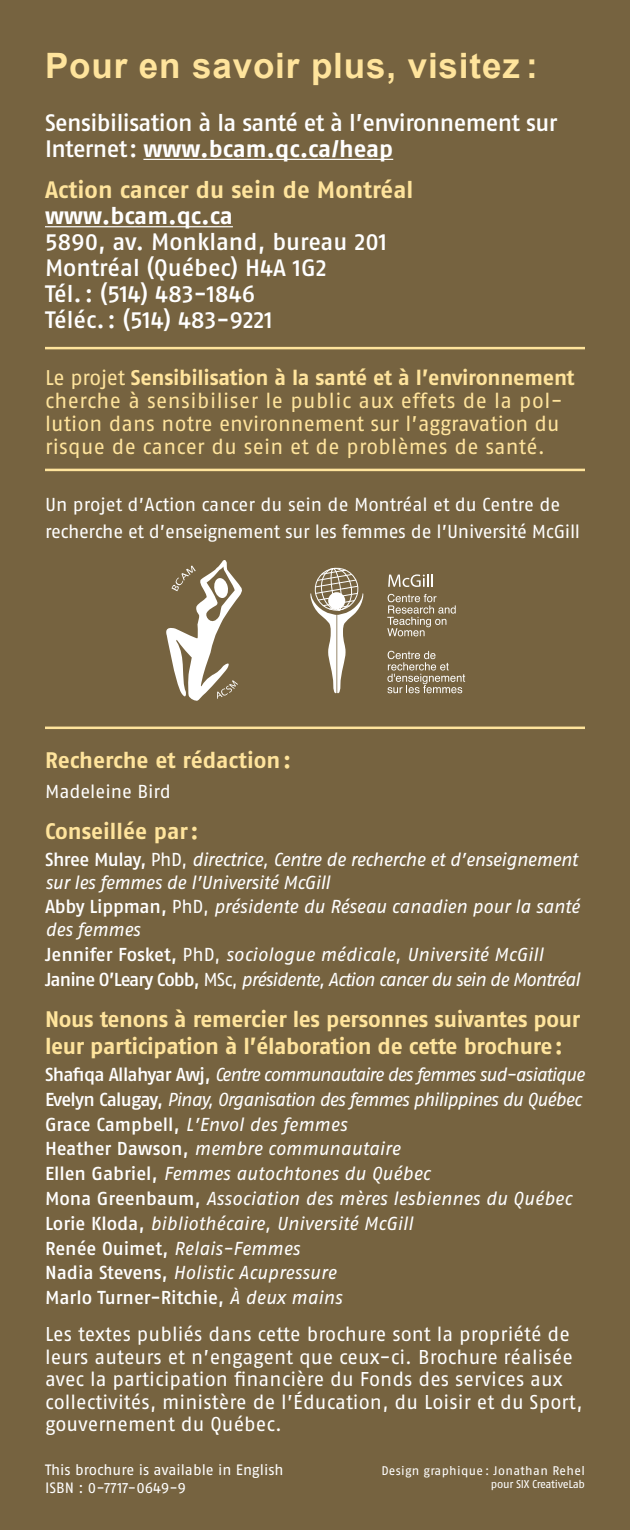
<style>
.page{position:relative;width:630px;height:1530px;background:#766340}
.page>*{position:absolute;margin:0;border:0;box-sizing:border-box;transform-origin:0 0}
.TITRE_2{font:700 35px "Arial";letter-spacing:.025em;color:#ffe49c}
.texte_courant{font:23.75px/26px "Fago No Med Lf";letter-spacing:-.01em;color:#fff}
.TITRE_3{font:23.75px "Fago No Bold Lf";color:#ffe49c}
.texte_courant-2{font:23.75px "Fago No Bold Lf";color:#fff}
.TITRE_3-2{font:22.5px/27px "Fago No Bold Lf";letter-spacing:-.015em;color:#ffe49c}
.petit_texte_fin{font:21.25px/23px "Fago No Regular LF";letter-spacing:.01em;color:#ffe49c}
.petit_texte_fin-2{font:20px/22.5px "Fago No Regular LF";letter-spacing:.005em;color:#fff}
.texte_courant-3{font:italic 18.75px/23px "Fago No Regular Lf";letter-spacing:-.015em;color:#fff}
.petit_texte_fin-3{font:18.75px/27.5px "Fago No Regular LF";letter-spacing:-.015em;color:#fff}
.texte_courant-4{font:italic 18.75px "Fago No Regular Lf";letter-spacing:-.055em;color:#fff}
.texte_courant-5{font:italic 18.75px "Fago No Regular Lf";letter-spacing:-.06em;color:#fff}
.texte_courant-6{font:italic 18.75px "Fago No Regular Lf";letter-spacing:-.045em;color:#fff}
.texte_courant-7{font:18.75px "Fago No Med Lf";letter-spacing:-.005em;color:#fff}
.texte_courant-8{font:18.75px "Fago No Regular LF";color:#fff}
.petit_texte_fin-4{font:15px "Fago No Regular LF";color:#fff}
.petit_texte_fin-5{font:12.5px "Fago No Regular LF";letter-spacing:.025em;color:#fff}
.petit_texte_fin-6{font:11.25px "Fago No Regular LF";letter-spacing:-.025em;color:#fff}
.s1{font-family:"Fago No Bold Lf"}
.s2{font-family:"Fago No Med Lf";font-style:normal}
.s3{font-family:"Fago No Regular LF";font-style:normal}
.s4{font-family:"Fago No Regular Lf";font-style:italic}
</style>
<div class="page">
<hr style="left:143px;top:159px;width:250px;height:1px;background:#fff">
<hr style="left:45px;top:226px;width:188px;height:1px;background:#fff">
<svg style="left:166px;top:560px;width:76px;height:141px"></svg>
<svg style="left:310px;top:568px;width:54px;height:125px"></svg>
<div style="left:328px;top:592px;width:17px;height:17px;background:#fff;border-radius:50%"></div>
<svg style="left:388px;top:574px;width:45px;height:13px"></svg>
<svg style="left:387px;top:594px;width:69px;height:42px"></svg>
<svg style="left:387px;top:651px;width:78px;height:42px"></svg>
<hr style="left:45px;top:469px;width:540px;height:2px;background:#ffe49c">
<hr style="left:45px;top:727px;width:540px;height:2px;background:#ffe49c">
<hr style="left:45px;top:347px;width:540px;height:2px;background:#ffe49c">
<p class="TITRE_2" style="left:45px;top:46px;width:494px">Pour en savoir plus, visitez :</p>
<p class="texte_courant" style="left:45px;top:109px;width:514px">Sensibilisation à la santé et à l’environnement sur<br>Internet: <span class="s1">www.bcam.qc.ca/heap</span></p>
<p class="TITRE_3" style="left:45px;top:176px;width:370px">Action cancer du sein de Montréal</p>
<p class="texte_courant-2" style="left:45px;top:202px;width:189px">www.bcam.qc.ca</p>
<p class="texte_courant" style="left:45px;top:229px;width:344px">5890, av. Monkland, bureau 201</p>
<p class="texte_courant" style="left:45px;top:255px;width:283px">Montréal (Québec) H4A 1G2</p>
<p class="texte_courant" style="left:45px;top:281px;width:212px">Tél.: (514) 483-1846</p>
<p class="texte_courant" style="left:45px;top:307px;width:229px">Téléc.: (514) 483-9221</p>
<p class="petit_texte_fin" style="left:45px;top:366px;width:531px">Le projet <span class="s1">Sensibilisation à la santé et à l’environnement </span>cherche à sensibiliser le public aux effets de la pol&shy;lution dans notre environnement sur l’aggravation du risque de cancer du sein et de problèmes de santé.</p>
<p class="petit_texte_fin-3" style="left:45px;top:490px;width:537px">Un projet d’Action cancer du sein de Montréal et du Centre de recherche et d’enseignement sur les femmes de l’Université McGill</p>
<p class="TITRE_3-2" style="left:45px;top:746px;width:248px">Recherche et rédaction:</p>
<p class="texte_courant-8" style="left:45px;top:780px;width:127px">Madeleine Bird</p>
<p class="TITRE_3-2" style="left:45px;top:817px;width:155px">Conseillée par:</p>
<p class="texte_courant-3" style="left:45px;top:847px;width:534px"><span class="s2">Shree Mulay,</span> <span class="s3">PhD,</span> directrice, Centre de recherche et d’enseignement sur les femmes de l’Université McGill</p>
<p class="texte_courant-3" style="left:45px;top:895px;width:536px"><span class="s2">Abby Lippman,</span> <span class="s3">PhD,</span> présidente du Réseau canadien pour la santé des femmes</p>
<p class="texte_courant-3" style="left:45px;top:943px;width:500px"><span class="s2">Jennifer Fosket,</span> <span class="s3">PhD,</span> sociologue médicale, Université McGill</p>
<p class="texte_courant-4" style="left:45px;top:969px;width:537px"><span class="s2">Janine O’Leary Cobb,</span> <span class="s3">MSc,</span> présidente, Action cancer du sein de Montréal</p>
<p class="TITRE_3-2" style="left:45px;top:1006px;width:537px">Nous tenons à remercier les personnes suivantes pour leur participation à l’élaboration de cette brochure:</p>
<p class="texte_courant-5" style="left:45px;top:1064px;width:541px"><span class="s2">Shafiqa Allahyar Awj,</span> Centre communautaire des femmes sud-asiatique</p>
<p class="texte_courant-6" style="left:45px;top:1089px;width:538px"><span class="s2">Evelyn Calugay,</span> Pinay, Organisation des femmes philippines du Québec</p>
<p class="texte_courant-3" style="left:45px;top:1112px;width:304px"><span class="s2">Grace Campbell,</span> L’Envol des femmes</p>
<p class="texte_courant-3" style="left:45px;top:1137px;width:357px"><span class="s2">Heather Dawson,</span> membre communautaire</p>
<p class="texte_courant-3" style="left:45px;top:1162px;width:387px"><span class="s2">Ellen Gabriel,</span> Femmes autochtones du Québec</p>
<p class="texte_courant-3" style="left:45px;top:1187px;width:528px"><span class="s2">Mona Greenbaum,</span> Association des mères lesbiennes du Québec</p>
<p class="texte_courant-3" style="left:45px;top:1212px;width:370px"><span class="s2">Lorie Kloda,</span> bibliothécaire, Université McGill</p>
<p class="texte_courant-3" style="left:45px;top:1236px;width:257px"><span class="s2">Renée Ouimet,</span> Relais-Femmes</p>
<p class="texte_courant-3" style="left:45px;top:1261px;width:293px"><span class="s2">Nadia Stevens,</span> Holistic Acupressure</p>
<p class="texte_courant-7" style="left:45px;top:1287px;width:299px">Marlo Turner-Ritchie, <span class="s4">À deux mains</span></p>
<p class="petit_texte_fin-2" style="left:45px;top:1323px;width:539px">Les textes publiés dans cette brochure sont la propriété de leurs auteurs et n’engagent que ceux-ci. Brochure réalisée avec la participation financière du Fonds des services aux collectivités, ministère de l’Éducation, du Loisir et du Sport, gouvernement du Québec.</p>
<p class="petit_texte_fin-4" style="left:45px;top:1461px;width:240px">This brochure is available in English</p>
<p class="petit_texte_fin-4" style="left:45px;top:1480px;width:143px">ISBN : 0-7717-0649-9</p>
<p class="petit_texte_fin-5" style="left:381px;top:1464px;width:205px">Design graphique : Jonathan Rehel</p>
<p class="petit_texte_fin-6" style="left:491px;top:1477px;width:96px">pour SIX CreativeLab</p>
</div>
